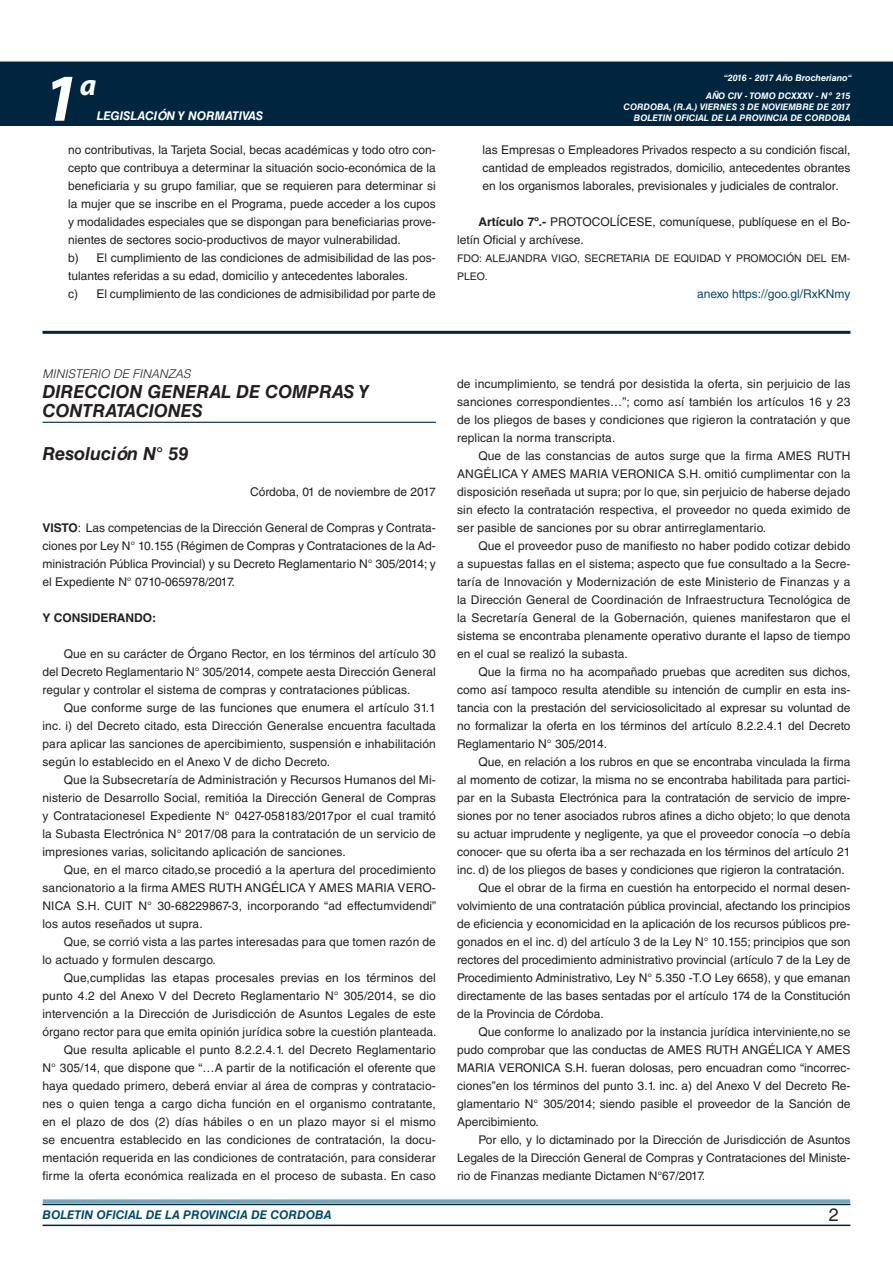
<style>
.page{position:relative;width:893px;height:1263px;background:#fff}
.page>*{position:absolute;margin:0;border:0;box-sizing:border-box;transform-origin:0 0}
.t1{font:italic 700 67.5px "Myriad Pro";color:#fff}
.t2{font:italic 700 30px "Myriad Pro";color:#fff}
.NOMBRE_DE_MINISTERIO{font:italic 700 18px/19.5px "Helvetica LT Std";color:#231f20}
.DOC__N{font:italic 700 18px "Helvetica LT Std";color:#231f20}
.t3{font:18px "Helvetica LT Std";color:#231f20}
.TEXTO_BASE{font:12px/18px "Helvetica LT Std";color:#231f20;text-align:justify}
.t4{font:italic 700 12px "Helvetica LT Std";color:#004b6c}
.ANEXO{font:12px "Helvetica LT Std";color:#004b6c}
.t5{font:italic 700 12px "Helvetica LT Std";color:#fff}
.NOMBRE_DE_MINISTERIO-2{font:italic 300 12px "Helvetica LT Std";color:#231f20}
.TEXTO_BASE-2{font:700 12px "Helvetica LT Std";color:#231f20}
.FIRMA{font:10.5px/18px "Helvetica LT Std";color:#231f20}
.t6{font:italic 700 9px/10.8px "Helvetica LT Std";color:#fff;text-align:right}
.s1{font-weight:700}
</style>
<div class="page">
<div style="left:0;top:61px;width:893px;height:6px;background:#73a5b8"></div>
<div style="left:0;top:62px;width:893px;height:64px;background:#00263f"></div>
<hr style="left:43px;top:1224px;width:807px;height:2px;background:#00263f">
<div style="left:42px;top:1198px;width:809px;height:8px;background:#fff;opacity:.75"></div>
<hr style="left:43px;top:331px;width:807px;height:3px;background:#00263f">
<hr style="left:43px;top:422px;width:393px;height:1px;background:#00263f">
<h1 class="t1" style="left:43px;top:54px;width:38px">1</h1>
<h2 class="t2" style="left:80px;top:66px;width:18px">a</h2>
<p class="t5" style="left:97px;top:109px;width:168px">LEGISLACIÓN Y NORMATIVAS</p>
<p class="TEXTO_BASE" style="left:68px;top:141px;width:369px">no contributivas, la Tarjeta Social, becas académicas y todo otro con&shy;cepto que contribuya a determinar la situación socio-económica de la beneficiaria y su grupo familiar, que se requieren para determinar si la mujer que se inscribe en el Programa, puede acceder a los cupos y modalidades especiales que se dispongan para beneficiarias prove&shy;nientes de sectores socio-productivos de mayor vulnerabilidad.</p>
<p class="TEXTO_BASE" style="left:68px;top:249px;width:369px">b) El cumplimiento de las condiciones de admisibilidad de las pos&shy;tulantes referidas a su edad, domicilio y antecedentes laborales.</p>
<p class="TEXTO_BASE" style="left:68px;top:285px;width:369px">c) El cumplimiento de las condiciones de admisibilidad por parte de</p>
<p class="t6" style="left:724px;top:72px;width:130px">“2016 - 2017 Año Brocheriano“</p>
<p class="t6" style="left:623px;top:91px;width:228px">AÑO CIV - TOMO DCXXXV - Nº 215<br>CORDOBA, (R.A.) VIERNES 3 DE NOVIEMBRE DE 2017<br>BOLETIN OFICIAL DE LA PROVINCIA DE CORDOBA</p>
<p class="TEXTO_BASE" style="left:483px;top:141px;width:369px">las Empresas o Empleadores Privados respecto a su condición fiscal, cantidad de empleados registrados, domicilio, antecedentes obrantes en los organismos laborales, previsionales y judiciales de contralor.</p>
<p class="TEXTO_BASE" style="left:457px;top:213px;width:395px;text-indent:21px"><span class="s1">Artículo 7º.-</span> PROTOCOLÍCESE, comuníquese, publíquese en el Bo&shy;letín Oficial y archívese.</p>
<p class="FIRMA" style="left:457px;top:249px;width:395px">FDO: ALEJANDRA VIGO, SECRETARIA DE EQUIDAD Y PROMOCIÓN DEL EM-<br>PLEO.</p>
<p class="ANEXO" style="left:697px;top:287px;width:155px">anexo https://goo.gl/RxKNmy</p>
<p class="NOMBRE_DE_MINISTERIO-2" style="left:43px;top:367px;width:150px">MINISTERIO DE FINANZAS</p>
<p class="NOMBRE_DE_MINISTERIO" style="left:43px;top:382px;width:328px">DIRECCION GENERAL DE COMPRAS Y<br>CONTRATACIONES</p>
<p class="DOC__N" style="left:43px;top:442px;width:147px">Resolución N° 59</p>
<p class="TEXTO_BASE" style="left:250px;top:483px;width:187px">Córdoba, 01 de noviembre de 2017</p>
<p class="TEXTO_BASE" style="left:43px;top:519px;width:395px"><span class="s1">VISTO</span>: Las competencias de la Dirección General de Compras y Contrata&shy;ciones por Ley N° 10.155 (Régimen de Compras y Contrataciones de la Ad&shy;ministración Pública Provincial) y su Decreto Reglamentario N° 305/2014; y el Expediente N° 0710-065978/2017.</p>
<p class="TEXTO_BASE-2" style="left:43px;top:610px;width:115px">Y CONSIDERANDO:</p>
<p class="TEXTO_BASE" style="left:43px;top:645px;width:395px;text-indent:21px">Que en su carácter de Órgano Rector, en los términos del artículo 30 del Decreto Reglamentario N° 305/2014, compete aesta Dirección General regular y controlar el sistema de compras y contrataciones públicas.</p>
<p class="TEXTO_BASE" style="left:43px;top:699px;width:395px;text-indent:21px">Que conforme surge de las funciones que enumera el artículo 31.1 inc. i) del Decreto citado, esta Dirección Generalse encuentra facultada para aplicar las sanciones de apercibimiento, suspensión e inhabilitación según lo establecido en el Anexo V de dicho Decreto.</p>
<p class="TEXTO_BASE" style="left:43px;top:771px;width:395px;text-indent:21px">Que la Subsecretaría de Administración y Recursos Humanos del Mi&shy;nisterio de Desarrollo Social, remitióa la Dirección General de Compras y Contratacionesel Expediente N° 0427-058183/2017por el cual tramitó la Subasta Electrónica N° 2017/08 para la contratación de un servicio de impresiones varias, solicitando aplicación de sanciones.</p>
<p class="TEXTO_BASE" style="left:43px;top:861px;width:395px;text-indent:21px">Que, en el marco citado,se procedió a la apertura del procedimiento sancionatorio a la firma AMES RUTH ANGÉLICA Y AMES MARIA VERO-NICA S.H. CUIT N° 30-68229867-3, incorporando “ad effectumvidendi” los autos reseñados ut supra.</p>
<p class="TEXTO_BASE" style="left:43px;top:933px;width:395px;text-indent:21px">Que, se corrió vista a las partes interesadas para que tomen razón de lo actuado y formulen descargo.</p>
<p class="TEXTO_BASE" style="left:43px;top:969px;width:396px;text-indent:21px">Que,cumplidas las etapas procesales previas en los términos del punto 4.2 del Anexo V del Decreto Reglamentario N° 305/2014, se dio intervención a la Dirección de Jurisdicción de Asuntos Legales de este órgano rector para que emita opinión jurídica sobre la cuestión planteada.</p>
<p class="TEXTO_BASE" style="left:43px;top:1041px;width:395px;text-indent:21px">Que resulta aplicable el punto 8.2.2.4.1. del Decreto Reglamentario N° 305/14, que dispone que “…A partir de la notificación el oferente que haya quedado primero, deberá enviar al área de compras y contratacio&shy;nes o quien tenga a cargo dicha función en el organismo contratante, en el plazo de dos (2) días hábiles o en un plazo mayor si el mismo se encuentra establecido en las condiciones de contratación, la docu&shy;mentación requerida en las condiciones de contratación, para considerar firme la oferta económica realizada en el proceso de subasta. En caso</p>
<p class="TEXTO_BASE" style="left:457px;top:375px;width:395px">de incumplimiento, se tendrá por desistida la oferta, sin perjuicio de las sanciones correspondientes…”; como así también los artículos 16 y 23 de los pliegos de bases y condiciones que rigieron la contratación y que replican la norma transcripta.</p>
<p class="TEXTO_BASE" style="left:457px;top:447px;width:395px;text-indent:21px">Que de las constancias de autos surge que la firma AMES RUTH ANGÉLICA Y AMES MARIA VERONICA S.H. omitió cumplimentar con la disposición reseñada ut supra; por lo que, sin perjuicio de haberse dejado sin efecto la contratación respectiva, el proveedor no queda eximido de ser pasible de sanciones por su obrar antirreglamentario.</p>
<p class="TEXTO_BASE" style="left:457px;top:537px;width:395px;text-indent:21px">Que el proveedor puso de manifiesto no haber podido cotizar debido a supuestas fallas en el sistema; aspecto que fue consultado a la Secre&shy;taría de Innovación y Modernización de este Ministerio de Finanzas y a la Dirección General de Coordinación de Infraestructura Tecnológica de la Secretaría General de la Gobernación, quienes manifestaron que el sistema se encontraba plenamente operativo durante el lapso de tiempo en el cual se realizó la subasta.</p>
<p class="TEXTO_BASE" style="left:457px;top:663px;width:395px;text-indent:21px">Que la firma no ha acompañado pruebas que acrediten sus dichos, como así tampoco resulta atendible su intención de cumplir en esta ins&shy;tancia con la prestación del serviciosolicitado al expresar su voluntad de no formalizar la oferta en los términos del artículo 8.2.2.4.1 del Decreto Reglamentario N° 305/2014.</p>
<p class="TEXTO_BASE" style="left:457px;top:753px;width:395px;text-indent:21px">Que, en relación a los rubros en que se encontraba vinculada la firma al momento de cotizar, la misma no se encontraba habilitada para partici&shy;par en la Subasta Electrónica para la contratación de servicio de impre&shy;siones por no tener asociados rubros afines a dicho objeto; lo que denota su actuar imprudente y negligente, ya que el proveedor conocía –o debía conocer- que su oferta iba a ser rechazada en los términos del artículo 21 inc. d) de los pliegos de bases y condiciones que rigieron la contratación.</p>
<p class="TEXTO_BASE" style="left:457px;top:879px;width:395px;text-indent:21px">Que el obrar de la firma en cuestión ha entorpecido el normal desen&shy;volvimiento de una contratación pública provincial, afectando los principios de eficiencia y economicidad en la aplicación de los recursos públicos pre&shy;gonados en el inc. d) del artículo 3 de la Ley N° 10.155; principios que son rectores del procedimiento administrativo provincial (artículo 7 de la Ley de Procedimiento Administrativo, Ley N° 5.350 -T.O Ley 6658), y que emanan directamente de las bases sentadas por el artículo 174 de la Constitución de la Provincia de Córdoba.</p>
<p class="TEXTO_BASE" style="left:457px;top:1023px;width:395px;text-indent:21px">Que conforme lo analizado por la instancia jurídica interviniente,no se pudo comprobar que las conductas de AMES RUTH ANGÉLICA Y AMES MARIA VERONICA S.H. fueran dolosas, pero encuadran como “incorrec&shy;ciones”en los términos del punto 3.1. inc. a) del Anexo V del Decreto Re&shy;glamentario N° 305/2014; siendo pasible el proveedor de la Sanción de Apercibimiento.</p>
<p class="TEXTO_BASE" style="left:457px;top:1131px;width:395px;text-indent:21px">Por ello, y lo dictaminado por la Dirección de Jurisdicción de Asuntos Legales de la Dirección General de Compras y Contrataciones del Ministe&shy;rio de Finanzas mediante Dictamen N°67/2017.</p>
<p class="t4" style="left:43px;top:1208px;width:290px">BOLETIN OFICIAL DE LA PROVINCIA DE CORDOBA</p>
<p class="t3" style="left:829px;top:1204px;width:12px">2</p>
</div>
